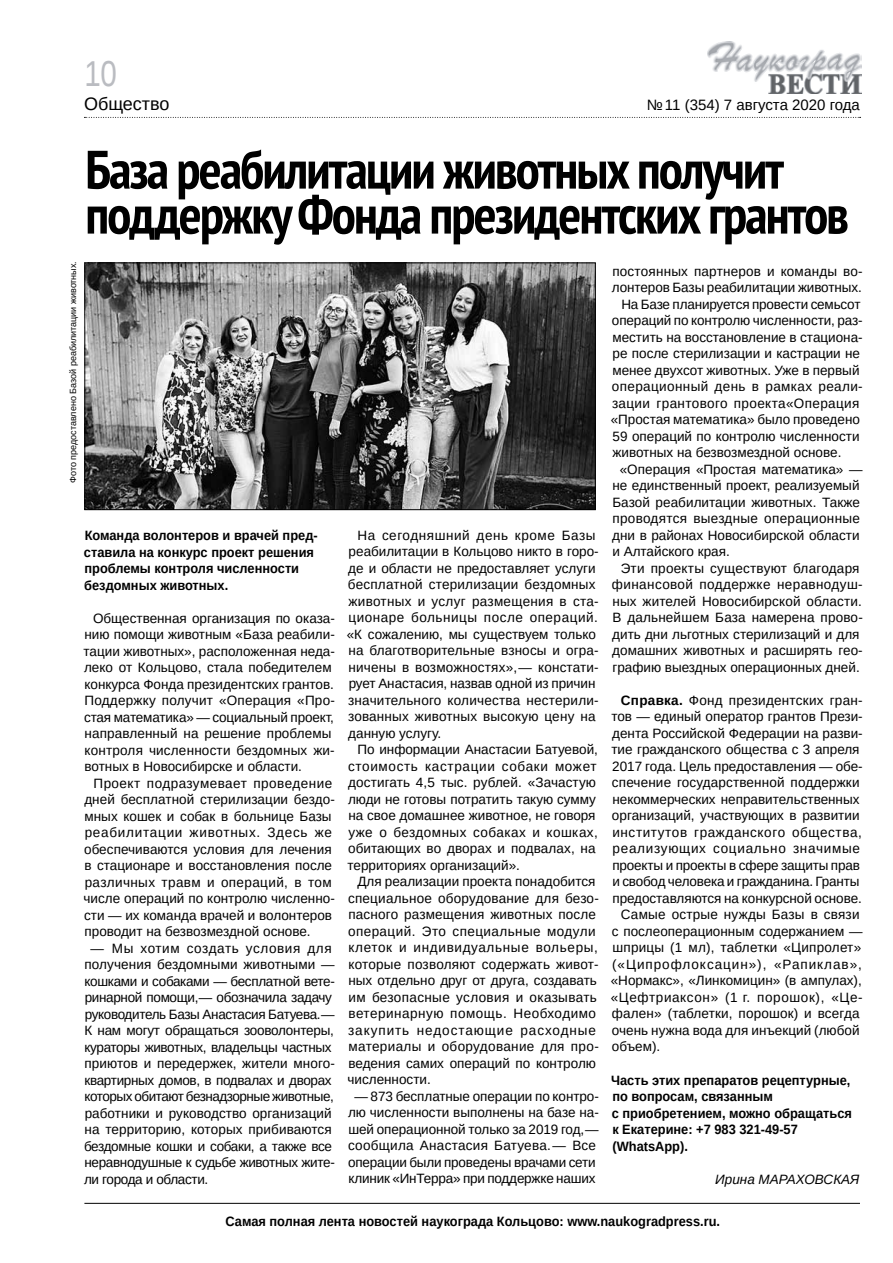
<style>
.page{position:relative;width:893px;height:1263px;background:#fff}
.page>*{position:absolute;margin:0;border:0;box-sizing:border-box;transform-origin:0 0}
.t1{font:700 condensed 54px/45px "PT Sans";letter-spacing:-.035em;color:#000}
.t2{font:36px "Liberation Sans Narrow";color:#babcc1}
.t3{font:18px "Liberation Sans";color:#000}
.t4{font:15px "Liberation Sans";color:#000}
.t5{font:13.5px/16.5px "Liberation Sans";color:#000}
.t6{font:13.5px/16.5px "Liberation Sans";letter-spacing:-.025em;color:#000}
.t7{font:700 13.5px/16.5px "Liberation Sans";color:#000;scale:.95 1}
.t8{font:13.5px "Liberation Sans";letter-spacing:.03em;color:#000}
.t9{font:13.5px "Liberation Sans";letter-spacing:.045em;color:#000}
.t10{font:13.5px "Liberation Sans";letter-spacing:.025em;color:#000}
.t11{font:13.5px "Liberation Sans";letter-spacing:.02em;color:#000}
.t12{font:13.5px "Liberation Sans";letter-spacing:.07em;color:#000}
.t13{font:13.5px "Liberation Sans";letter-spacing:.055em;color:#000}
.t14{font:italic 13.5px "Liberation Sans";color:#000}
.t15{font:9px "Liberation Sans";color:#000}
.s1{font-weight:700}
</style>
<div class="page">
<img style="left:708px;top:42px;width:153px;height:51px">
<hr style="left:84px;top:1203px;width:776px;height:1px;background:#000">
<svg style="left:84px;top:117px;width:777px;height:1px"></svg>
<img style="left:86px;top:264px;width:508px;height:244px">
<div style="left:84px;top:262px;width:512px;height:248px;border:1px solid #000"></div>
<h2 class="t2" style="left:84px;top:53px;width:34px">10</h2>
<h3 class="t3" style="left:84px;top:92px;width:87px">Общество</h3>
<h1 class="t1" style="left:85px;top:146px;width:765px">База реабилитации животных получит поддержку Фонда президентских грантов</h1>
<p class="t4" style="left:647px;top:95px;width:215px">№ 11 (354) 7 августа 2020 года</p>
<p class="t15" style="left:67px;top:483px;width:223px;rotate:-90deg">Фото предоставлено Базой реабилитации животных.</p>
<p class="t7" style="left:84px;top:527px;width:247px">Команда волонтеров и врачей пред&shy;ставила на конкурс проект решения проблемы контроля численности бездомных животных.</p>
<p class="t5" style="left:84px;top:610px;width:253px;text-indent:9px">Общественная организация по оказа&shy;нию помощи животным «База реабили&shy;тации животных», расположенная неда&shy;леко от Кольцово, стала победителем конкурса Фонда президентских грантов.<br>Поддержку получит «Операция «Про&shy;стая математика» — социальный проект, направленный на решение проблемы контроля численности бездомных жи&shy;вотных в Новосибирске и области.</p>
<p class="t5" style="left:84px;top:775px;width:253px;text-indent:10px">Проект подразумевает проведение дней бесплатной стерилизации бездо&shy;мных кошек и собак в больнице Базы реабилитации животных. Здесь же обеспечиваются условия для лечения в стационаре и восстановления после различных травм и операций, в том числе операций по контролю численно&shy;сти — их команда врачей и волонтеров проводит на безвозмездной основе.</p>
<p class="t6" style="left:84px;top:940px;width:252px;text-indent:6px">— Мы хотим создать условия для получения бездомными животными — кошками и собаками — бесплатной вете&shy;ринарной помощи, — обозначила задачу руководитель Базы Анастасия Батуева. — К нам могут обращаться зооволонтеры, кураторы животных, владельцы частных приютов и передержек, жители много&shy;квартирных домов, в подвалах и дворах которых обитают безнадзорные животные, работники и руководство организаций на территорию, которых прибиваются бездомные кошки и собаки, а также все неравнодушные к судьбе животных жите&shy;ли города и области.</p>
<p class="t5" style="left:347px;top:527px;width:254px;text-indent:11px">На сегодняшний день кроме Базы реабилитации в Кольцово никто в горо&shy;де и области не предоставляет услуги бесплатной стерилизации бездомных животных и услуг размещения в ста&shy;ционаре больницы после операций. «К сожалению, мы существуем только на благотворительные взносы и огра&shy;ничены в возможностях», — констати&shy;рует Анастасия, назвав одной из причин значительного количества нестерили&shy;зованных животных высокую цену на данную услугу.</p>
<p class="t5" style="left:347px;top:742px;width:252px;text-indent:10px">По информации Анастасии Батуевой, стоимость кастрации собаки может достигать 4,5 тыс. рублей. «Зачастую люди не готовы потратить такую сумму на свое домашнее животное, не говоря уже о бездомных собаках и кошках, обитающих во дворах и подвалах, на территориях организаций».</p>
<p class="t5" style="left:347px;top:874px;width:253px;text-indent:10px">Для реализации проекта понадобится специальное оборудование для безо&shy;пасного размещения животных после операций. Это специальные модули клеток и индивидуальные вольеры, которые позволяют содержать живот&shy;ных отдельно друг от друга, создавать им безопасные условия и оказывать ветеринарную помощь. Необходимо закупить недостающие расходные материалы и оборудование для про&shy;ведения самих операций по контролю численности.</p>
<p class="t5" style="left:348px;top:1088px;width:252px;text-align:center">— 873 бесплатные операции по контро&shy;лю численности выполнены на базе на&shy;шей операционной только за 2019 год, — сообщила Анастасия Батуева. — Все операции были проведены врачами сети клиник «ИнТерра» при поддержке наших</p>
<p class="t5" style="left:612px;top:263px;width:252px">постоянных партнеров и команды во-</p>
<p class="t5" style="left:612px;top:279px;width:251px">лонтеров Базы реабилитации животных.</p>
<p class="t5" style="left:621px;top:296px;width:241px">На Базе планируется провести семьсот</p>
<p class="t5" style="left:612px;top:312px;width:252px">операций по контролю численности, раз-</p>
<p class="t5" style="left:612px;top:329px;width:252px">местить на восстановление в стациона-</p>
<p class="t5" style="left:613px;top:345px;width:249px">ре после стерилизации и кастрации не</p>
<p class="t5" style="left:612px;top:362px;width:249px">менее двухсот животных. Уже в первый</p>
<p class="t10" style="left:612px;top:378px;width:252px">операционный день в рамках реали-</p>
<p class="t8" style="left:612px;top:395px;width:249px">зации грантового проекта«Операция</p>
<p class="t5" style="left:611px;top:411px;width:251px">«Простая математика» было проведено</p>
<p class="t5" style="left:613px;top:428px;width:248px">59 операций по контролю численности</p>
<p class="t5" style="left:612px;top:444px;width:230px">животных на безвозмездной основе.</p>
<p class="t5" style="left:620px;top:461px;width:244px">«Операция «Простая математика» —</p>
<p class="t5" style="left:612px;top:477px;width:249px">не единственный проект, реализуемый</p>
<p class="t5" style="left:612px;top:494px;width:249px">Базой реабилитации животных. Также</p>
<p class="t10" style="left:612px;top:510px;width:249px">проводятся выездные операционные</p>
<p class="t5" style="left:612px;top:527px;width:249px">дни в районах Новосибирской области</p>
<p class="t5" style="left:612px;top:543px;width:119px">и Алтайского края.</p>
<p class="t11" style="left:621px;top:559px;width:240px">Эти проекты существуют благодаря</p>
<p class="t8" style="left:612px;top:576px;width:252px">финансовой поддержке неравнодуш-</p>
<p class="t5" style="left:612px;top:593px;width:251px">ных жителей Новосибирской области.</p>
<p class="t5" style="left:612px;top:609px;width:252px">В дальнейшем База намерена прово-</p>
<p class="t5" style="left:612px;top:626px;width:249px">дить дни льготных стерилизаций и для</p>
<p class="t5" style="left:612px;top:642px;width:252px">домашних животных и расширять гео-</p>
<p class="t5" style="left:612px;top:659px;width:249px">графию выездных операционных дней.</p>
<p class="t11" style="left:621px;top:691px;width:243px"><span class="s1">Справка.</span> Фонд президентских гран-</p>
<p class="t5" style="left:611px;top:708px;width:253px">тов — единый оператор грантов Прези-</p>
<p class="t5" style="left:612px;top:725px;width:252px">дента Российской Федерации на разви-</p>
<p class="t5" style="left:611px;top:741px;width:250px">тие гражданского общества с 3 апреля</p>
<p class="t5" style="left:612px;top:758px;width:252px">2017 года. Цель предоставления — обе-</p>
<p class="t5" style="left:612px;top:774px;width:249px">спечение государственной поддержки</p>
<p class="t5" style="left:612px;top:791px;width:249px">некоммерческих неправительственных</p>
<p class="t5" style="left:612px;top:807px;width:249px">организаций, участвующих в развитии</p>
<p class="t9" style="left:612px;top:823px;width:251px">институтов гражданского общества,</p>
<p class="t13" style="left:613px;top:840px;width:249px">реализующих социально значимые</p>
<p class="t5" style="left:612px;top:857px;width:249px">проекты и проекты в сфере защиты прав</p>
<p class="t5" style="left:612px;top:873px;width:249px">и свобод человека и гражданина. Гранты</p>
<p class="t5" style="left:612px;top:890px;width:251px">предоставляются на конкурсной основе.</p>
<p class="t5" style="left:621px;top:906px;width:240px">Самые острые нужды Базы в связи</p>
<p class="t5" style="left:612px;top:923px;width:252px">с послеоперационным содержанием —</p>
<p class="t5" style="left:612px;top:939px;width:250px">шприцы (1 мл), таблетки «Ципролет»</p>
<p class="t12" style="left:612px;top:955px;width:251px">(«Ципрофлоксацин»), «Рапиклав»,</p>
<p class="t5" style="left:611px;top:972px;width:253px">«Нормакс», «Линкомицин» (в ампулах),</p>
<p class="t9" style="left:611px;top:988px;width:253px">«Цефтриаксон» (1 г. порошок), «Це-</p>
<p class="t5" style="left:612px;top:1005px;width:249px">фален» (таблетки, порошок) и всегда</p>
<p class="t5" style="left:612px;top:1022px;width:249px">очень нужна вода для инъекций (любой</p>
<p class="t5" style="left:612px;top:1038px;width:50px">объем).</p>
<p class="t7" style="left:611px;top:1072px;width:255px">Часть этих препаратов рецептурные, по вопросам, связанным<br>с приобретением, можно обращаться к Екатерине: +7 983 321-49-57 (WhatsApp).</p>
<p class="t14" style="left:715px;top:1170px;width:146px">Ирина МАРАХОВСКАЯ</p>
<p class="t7" style="left:225px;top:1214px;width:522px">Самая полная лента новостей наукограда Кольцово: www.naukogradpress.ru.</p>
</div>
